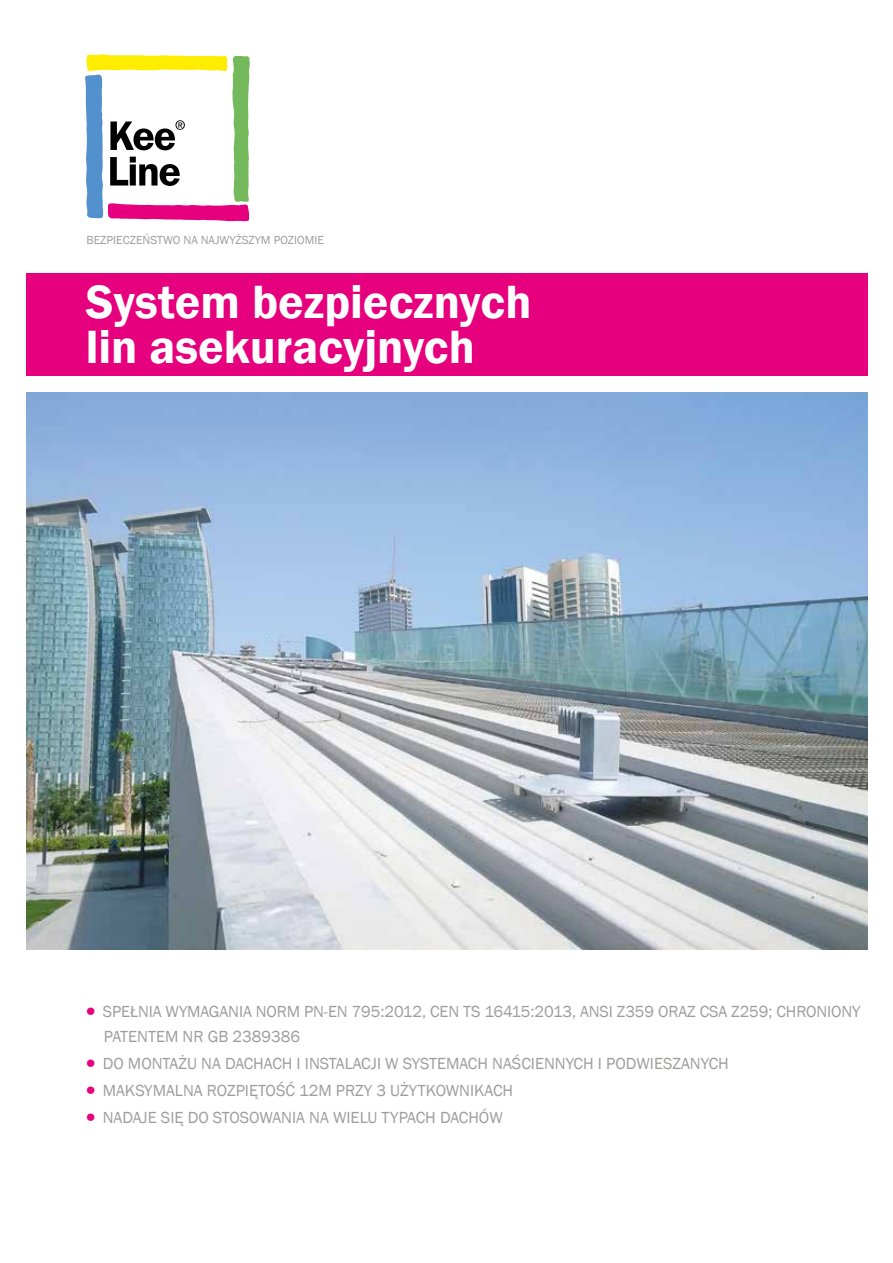
<style>
.page{position:relative;width:893px;height:1263px;background:#fff}
.page>*{position:absolute;margin:0;border:0;box-sizing:border-box;transform-origin:0 0}
.t1{font:600 48px/45px "Franklin Gothic";color:#fff}
.t2{font:16.5px/25.5px "Franklin Gothic";color:#9d9d9c}
.t3{font:12px "Franklin Gothic";color:#9d9d9c}
.s1{font-family:"ITC Franklin Gothic Std";font-weight:600;font-size:25.5px;color:#e6007d}
</style>
<div class="page">
<svg style="left:85px;top:54px;width:165px;height:167px"></svg>
<div style="left:26px;top:274px;width:842px;height:102px;background:#e6007d"></div>
<img style="left:27px;top:393px;width:841px;height:557px">
<p class="t3" style="left:86px;top:233px;width:239px">BEZPIECZEŃSTWO NA NAJWYŻSZYM POZIOMIE</p>
<h1 class="t1" style="left:86px;top:280px;width:447px">System bezpiecznych lin asekuracyjnych</h1>
<p class="t2" style="left:104px;top:999px;width:758px;text-indent:-21px"><span class="s1">•</span> SPEŁNIA WYMAGANIA NORM PN-EN 795:2012, CEN TS 16415:2013, ANSI Z359 ORAZ CSA Z259; CHRONIONY<br>PATENTEM NR GB 2389386</p>
<p class="t2" style="left:83px;top:1051px;width:647px"><span class="s1">•</span> DO MONTAŻU NA DACHACH I INSTALACJI W SYSTEMACH NAŚCIENNYCH I PODWIESZANYCH</p>
<p class="t2" style="left:83px;top:1078px;width:431px"><span class="s1">•</span> MAKSYMALNA ROZPIĘTOŚĆ 12M PRZY 3 UŻYTKOWNIKACH</p>
<p class="t2" style="left:83px;top:1105px;width:421px"><span class="s1">•</span> NADAJE SIĘ DO STOSOWANIA NA WIELU TYPACH DACHÓW</p>
</div>
